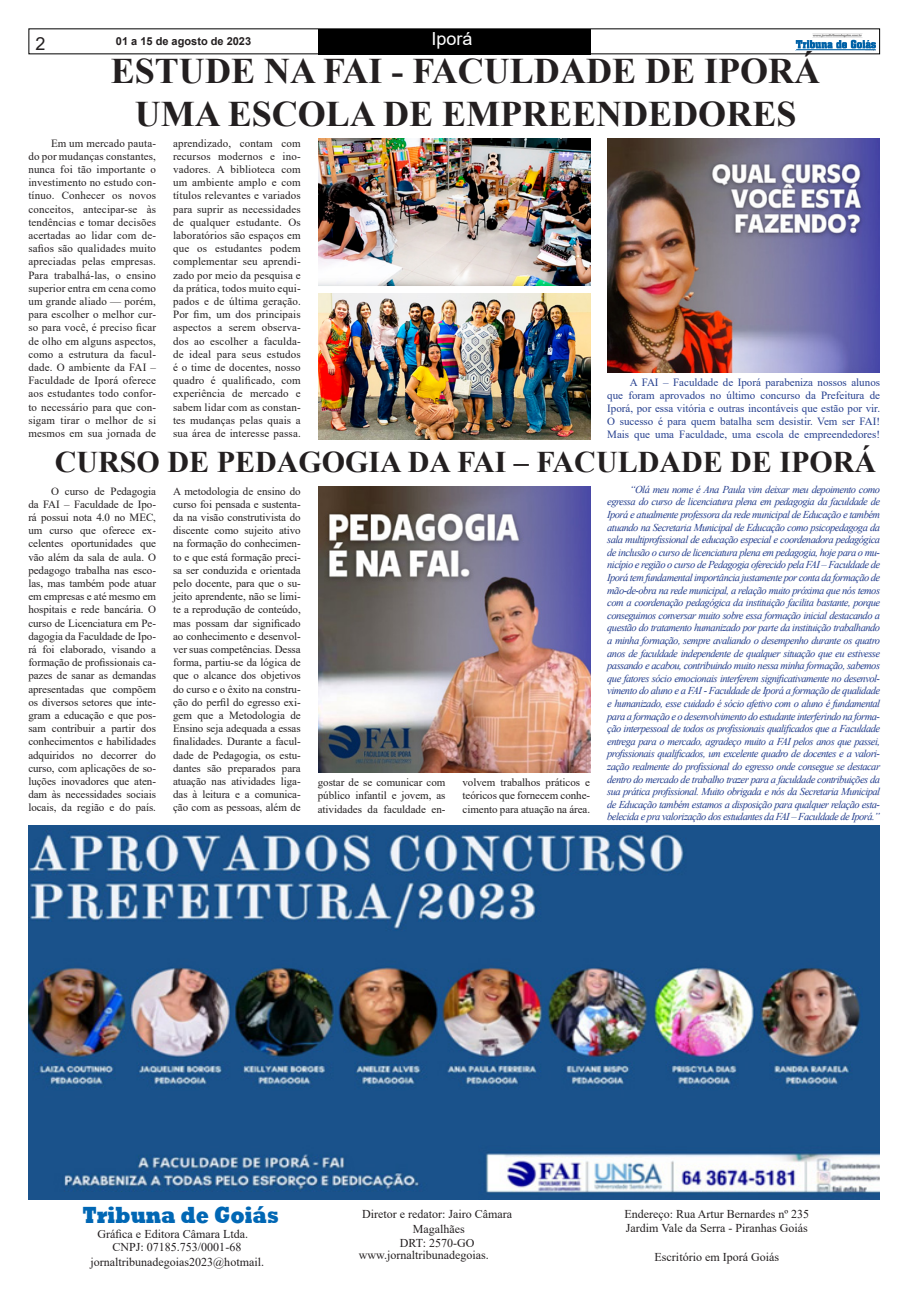
<style>
.page{position:relative;width:908px;height:1304px;background:#fff}
.page>*{position:absolute;margin:0;border:0;box-sizing:border-box;transform-origin:0 0}
.t1{font:700 36px "Times New Roman";color:#231f20}
.t2{font:700 30px "Times New Roman";color:#231f20}
.t3{font:800 24px "Rockwell";color:#0167b4;scale:.8 1}
.t4{font:18px "Arial";color:#fff}
.t5{font:18px "Arial";color:#231f20}
.t6{font:12px "Times New Roman";color:#231f20}
.t7{font:11px/13.2px "Times New Roman";letter-spacing:-.005em;color:#231f20;text-align:justify}
.t8{font:11px/13.2px "Times New Roman";color:#253f8e;text-align:justify}
.t9{font:700 11px "Arial";color:#231f20}
.t10{font:italic 10.5px/12.6px "Times New Roman";letter-spacing:-.05em;color:#253f8e;text-align:justify}
</style>
<div class="page">
<div style="left:318px;top:29px;width:272px;height:25px;background:#000"></div>
<div style="left:28px;top:28px;width:851px;height:26px;border:1px solid #000"></div>
<img style="left:795px;top:34px;width:80px;height:16px">
<img style="left:318px;top:139px;width:272px;height:147px">
<img style="left:318px;top:293px;width:272px;height:146px">
<img style="left:607px;top:139px;width:272px;height:234px">
<img style="left:318px;top:487px;width:272px;height:285px">
<img style="left:28px;top:826px;width:851px;height:374px">
<p class="t5" style="left:35px;top:32px;width:12px">2</p>
<p class="t9" style="left:116px;top:33px;width:137px">01 a 15 de agosto de 2023</p>
<p class="t4" style="left:431px;top:27px;width:43px">Iporá</p>
<p class="t1" style="left:111px;top:45px;width:710px">ESTUDE NA FAI - FACULDADE DE IPORÁ</p>
<p class="t1" style="left:135px;top:88px;width:663px">UMA ESCOLA DE EMPREENDEDORES</p>
<p class="t7" style="left:28px;top:136px;width:129px;text-indent:23px">Em um mercado pauta&shy;do por mudanças constantes, nunca foi tão importante o investimento no estudo con&shy;tínuo. Conhecer os novos conceitos, antecipar-se às tendências e tomar decisões acertadas ao lidar com de&shy;safios são qualidades muito apreciadas pelas empresas.<br>Para trabalhá-las, o ensino superior entra em cena como um grande aliado — porém, para escolher o melhor cur&shy;so para você, é preciso ficar de olho em alguns aspectos, como a estrutura da facul&shy;dade. O ambiente da FAI – Faculdade de Iporá oferece aos estudantes todo confor&shy;to necessário para que con&shy;sigam tirar o melhor de si mesmos em sua jornada de</p>
<p class="t7" style="left:173px;top:136px;width:129px">aprendizado, contam com recursos modernos e ino&shy;vadores. A biblioteca com um ambiente amplo e com títulos relevantes e variados para suprir as necessidades de qualquer estudante. Os laboratórios são espaços em que os estudantes podem complementar seu aprendi&shy;zado por meio da pesquisa e da prática, todos muito equi&shy;pados e de última geração.<br>Por fim, um dos principais aspectos a serem observa&shy;dos ao escolher a faculda&shy;de ideal para seus estudos é o time de docentes, nosso quadro é qualificado, com experiência de mercado e sabem lidar com as constan&shy;tes mudanças pelas quais a sua área de interesse passa.</p>
<p class="t8" style="left:607px;top:375px;width:274px;text-indent:23px">A FAI – Faculdade de Iporá parabeniza nossos alunos que foram aprovados no último concurso da Prefeitura de Iporá, por essa vitória e outras incontáveis que estão por vir.<br>O sucesso é para quem batalha sem desistir. Vem ser FAI!<br>Mais que uma Faculdade, uma escola de empreendedores!</p>
<p class="t2" style="left:55px;top:441px;width:822px">CURSO DE PEDAGOGIA DA FAI – FACULDADE DE IPORÁ</p>
<p class="t7" style="left:28px;top:484px;width:129px;text-indent:23px">O curso de Pedagogia da FAI – Faculdade de Ipo&shy;rá possui nota 4.0 no MEC, um curso que oferece ex&shy;celentes oportunidades que vão além da sala de aula. O pedagogo trabalha nas esco&shy;las, mas também pode atuar em empresas e até mesmo em hospitais e rede bancária. O curso de Licenciatura em Pe&shy;dagogia da Faculdade de Ipo&shy;rá foi elaborado, visando a formação de profissionais ca&shy;pazes de sanar as demandas apresentadas que compõem os diversos setores que inte&shy;gram a educação e que pos&shy;sam contribuir a partir dos conhecimentos e habilidades adquiridos no decorrer do curso, com aplicações de so&shy;luções inovadores que aten&shy;dam às necessidades sociais locais, da região e do país.</p>
<p class="t7" style="left:173px;top:484px;width:129px">A metodologia de ensino do curso foi pensada e sustenta&shy;da na visão construtivista do discente como sujeito ativo na formação do conhecimen&shy;to e que está formação preci&shy;sa ser conduzida e orientada pelo docente, para que o su&shy;jeito aprendente, não se limi&shy;te a reprodução de conteúdo, mas possam dar significado ao conhecimento e desenvol&shy;ver suas competências. Dessa forma, partiu-se da lógica de que o alcance dos objetivos do curso e o êxito na constru&shy;ção do perfil do egresso exi&shy;gem que a Metodologia de Ensino seja adequada a essas finalidades. Durante a facul&shy;dade de Pedagogia, os estu&shy;dantes são preparados para atuação nas atividades liga&shy;das à leitura e a comunica&shy;ção com as pessoas, além de</p>
<p class="t10" style="left:607px;top:483px;width:274px;text-indent:23px">“Olá meu nome é Ana Paula vim deixar meu depoimento como egressa do curso de licenciatura plena em pedagogia da faculdade de Iporá e atualmente professora da rede municipal de Educação e também atuando na Secretaria Municipal de Educação como psicopedagoga da sala multiprofissional de educação especial e coordenadora pedagógica de inclusão o curso de licenciatura plena em pedagogia, hoje para o mu&shy;nicípio e região o curso de Pedagogia oferecido pela FAI – Faculdade de Iporá tem fundamental importância justamente por conta da formação de mão-de-obra na rede municipal, a relação muito próxima que nós temos com a coordenação pedagógica da instituição facilita bastante, porque conseguimos conversar muito sobre essa formação inicial destacando a questão do tratamento humanizado por parte da instituição trabalhando a minha formação, sempre avaliando o desempenho durante os quatro anos de faculdade independente de qualquer situação que eu estivesse passando e acabou, contribuindo muito nessa minha formação, sabemos que fatores sócio emocionais interferem significativamente no desenvol&shy;vimento do aluno e a FAI - Faculdade de Iporá a formação de qualidade e humanizado, esse cuidado é sócio afetivo com o aluno é fundamental para a formação e o desenvolvimento do estudante interferindo na forma&shy;ção interpessoal de todos os profissionais qualificados que a Faculdade entrega para o mercado, agradeço muito a FAI pelos anos que passei, profissionais qualificados, um excelente quadro de docentes e a valori&shy;zação realmente do profissional do egresso onde consegue se destacar dentro do mercado de trabalho trazer para a faculdade contribuições da sua prática profissional. Muito obrigada e nós da Secretaria Municipal de Educação também estamos a disposição para qualquer relação esta&shy;belecida e pra valorização dos estudantes da FAI – Faculdade de Iporá.”</p>
<p class="t7" style="left:317px;top:776px;width:129px">gostar de se comunicar com público infantil e jovem, as atividades da faculdade en-</p>
<p class="t7" style="left:462px;top:776px;width:129px">volvem trabalhos práticos e teóricos que fornecem conhe&shy;cimento para atuação na área.</p>
<p class="t3" style="left:82px;top:1201px;width:247px">Tribuna de Goiás</p>
<p class="t6" style="left:112px;top:1239px;width:130px">CNPJ: 07185.753/0001-68</p>
<p class="t6" style="left:90px;top:1253px;width:175px">jornaltribunadegoias2023@hotmail.</p>
<p class="t6" style="left:98px;top:1225px;width:152px">Gráfica e Editora Câmara Ltda.</p>
<p class="t6" style="left:362px;top:1206px;width:151px">Diretor e redator: Jairo Câmara</p>
<p class="t6" style="left:412px;top:1220px;width:53px">Magalhães</p>
<p class="t6" style="left:400px;top:1235px;width:76px">DRT: 2570-GO</p>
<p class="t6" style="left:358px;top:1247px;width:131px">www.jornaltribunadegoias.</p>
<p class="t6" style="left:624px;top:1206px;width:186px">Endereço: Rua Artur Bernardes nº 235</p>
<p class="t6" style="left:625px;top:1220px;width:183px">Jardim Vale da Serra - Piranhas Goiás</p>
<p class="t6" style="left:654px;top:1249px;width:126px">Escritório em Iporá Goiás</p>
</div>
